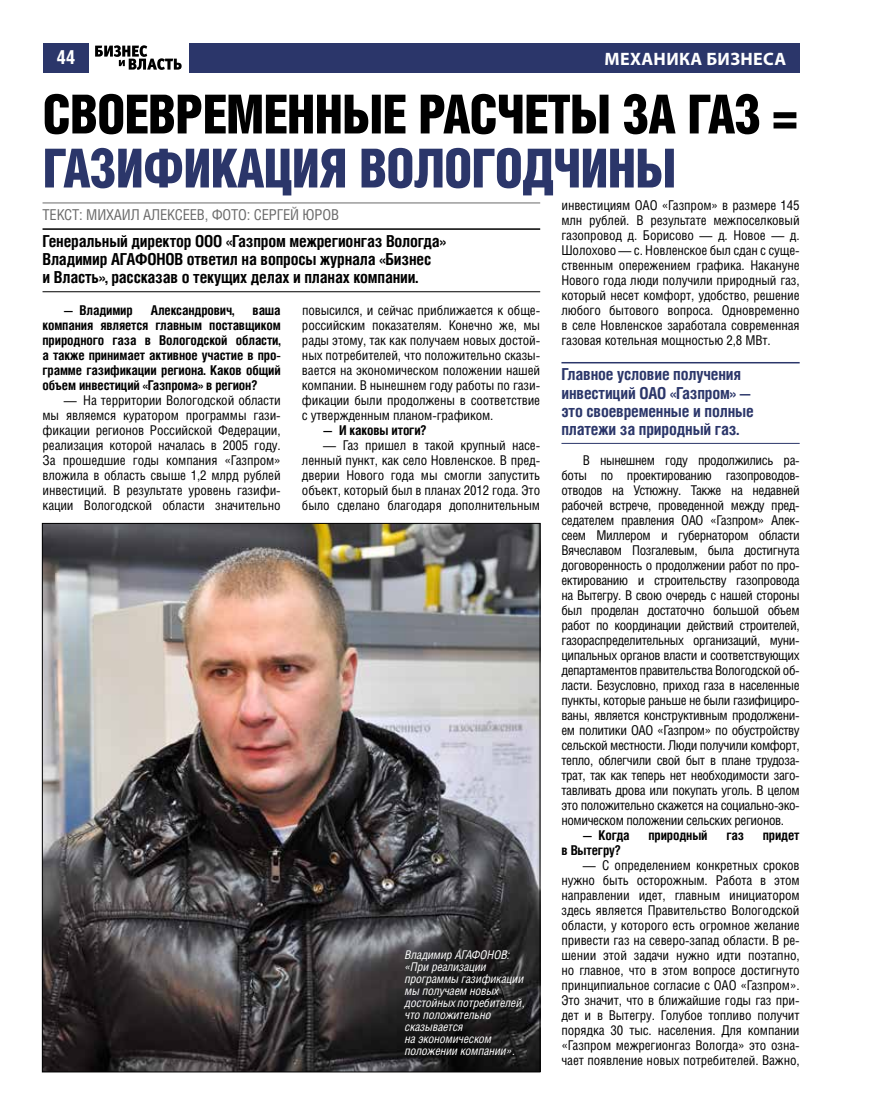
<style>
.page{position:relative;width:872px;height:1106px;background:#fff}
.page>*{position:absolute;margin:0;border:0;box-sizing:border-box;transform-origin:0 0}
.t1{font:54px "Helios Cond Black C";letter-spacing:-.02em;color:#000;scale:.95 1}
.t2{font:54px "Helios Cond Black C";letter-spacing:-.02em;color:#2b366a;scale:.95 1}
.t3{font:700 19.5px "Helios Cond C";color:#fff}
.t4{font:700 18px "Myriad Pro";letter-spacing:.02em;color:#fff}
.t5{font:700 16.5px/18px "Helios Cond C";letter-spacing:-.01em;color:#000}
.t6{font:700 16.5px/18px "Helios Cond C";letter-spacing:-.01em;color:#2b366a}
.t7{font:15px "Helios Cond C";letter-spacing:-.01em;color:#6a6a6a}
.t8{font:13.5px/15px "Helios Cond C";letter-spacing:-.01em;color:#000;text-align:justify}
.t9{font:700 13.5px/15px "Helios Cond C";letter-spacing:-.01em;color:#000;text-align:justify}
.t10{font:italic 12px/12px "Helios Cond C";letter-spacing:-.01em;color:#fff}
</style>
<div class="page">
<div style="left:43px;top:43px;width:756px;height:29px;background:#2b366a"></div>
<hr style="left:43px;top:202px;width:497px;height:1px;background:#6a6a6a">
<hr style="left:43px;top:228px;width:497px;height:2px;background:#000">
<hr style="left:43px;top:291px;width:497px;height:1px;background:#000">
<img style="left:44px;top:525px;width:494px;height:545px">
<hr style="left:561px;top:362px;width:238px;height:1px;background:#2b366a">
<hr style="left:561px;top:443px;width:238px;height:1px;background:#2b366a">
<div style="left:89px;top:36px;width:100px;height:43px;background:#fff"></div>
<svg style="left:95px;top:45px;width:87px;height:25px"></svg>
<h2 class="t3" style="left:56px;top:46px;width:20px">44</h2>
<h3 class="t4" style="left:604px;top:47px;width:183px">механика бизнеса</h3>
<h1 class="t1" style="left:43px;top:83px;width:796px">Своевременные расчеты загаз =</h1>
<h1 class="t2" style="left:43px;top:137px;width:669px">газификация Вологодчины</h1>
<p class="t7" style="left:43px;top:206px;width:16px">Текст</p>
<p class="t7" style="left:79px;top:206px;width:28px">: Михаил</p>
<p class="t7" style="left:143px;top:206px;width:17px">Алексеев</p>
<p class="t7" style="left:205px;top:206px;width:66px">, ФОТО: Сергей</p>
<p class="t7" style="left:302px;top:206px;width:21px">Юров</p>
<p class="t5" style="left:43px;top:231px;width:405px">Генеральный директор ООО «Газпром межрегионгаз Вологда»<br>Владимир Агафонов</p>
<p class="t8" style="left:561px;top:197px;width:240px">инвестициям ОАО «Газпром» в размере 145 млн рублей. В результате межпоселковый газопровод д. Борисово — д. Новое — д.<br>Шолохово — с. Новленское был сдан с суще&shy;ственным опережением графика. Накануне Нового года люди получили природный газ, который несет комфорт, удобство, решение любого бытового вопроса. Одновременно в селе Новленское заработала современная газовая котельная мощностью 2,8 МВт.</p>
<p class="t5" style="left:43px;top:249px;width:390px;text-indent:144px">ответил на вопросы журнала «Бизнес и Власть», рассказав о текущих делах и планах компании.</p>
<p class="t9" style="left:64px;top:302px;width:70px">— Владимир</p>
<p class="t9" style="left:151px;top:302px;width:85px">Александрович,</p>
<p class="t8" style="left:302px;top:302px;width:240px">повысился, и сейчас приближается к обще&shy;российским показателям. Конечно же, мы рады этому, так как получаем новых достой&shy;ных потребителей, что положительно сказы&shy;вается на экономическом положении нашей компании. В нынешнем году работы по гази&shy;фикации были продолжены в соответствие с утвержденным планом-графиком.</p>
<p class="t9" style="left:323px;top:422px;width:105px">— И каковы итоги?</p>
<p class="t8" style="left:302px;top:437px;width:240px;text-indent:21px">— Газ пришел в такой крупный насе&shy;ленный пункт, как село Новленское. В пред&shy;дверии Нового года мы смогли запустить объект, который был в планах 2012 года. Это было сделано благодаря дополнительным</p>
<p class="t9" style="left:43px;top:302px;width:240px;text-indent:210px">ваша компания является главным поставщиком природного газа в Вологодской области, а также принимает активное участие в про&shy;грамме газификации региона. Каков общий объем инвестиций «Газпрома» в регион?</p>
<p class="t8" style="left:43px;top:392px;width:240px;text-indent:21px">— На территории Вологодской области мы являемся куратором программы гази&shy;фикации регионов Российской Федерации, реализация которой началась в 2005 году.<br>За прошедшие годы компания «Газпром» вложила в область свыше 1,2 млрд рублей инвестиций. В результате уровень газифи&shy;кации Вологодской области значительно</p>
<p class="t6" style="left:561px;top:365px;width:194px">Главное условие получения инвестиций ОАО «Газпром» — это своевременные и полные платежи за природный газ.</p>
<p class="t8" style="left:561px;top:452px;width:240px;text-indent:21px">В нынешнем году продолжились ра&shy;боты по проектированию газопроводов&shy;отводов на Устюжну. Также на недавней рабочей встрече, проведенной между пред&shy;седателем правления ОАО «Газпром» Алек&shy;сеем Миллером и губернатором области Вячеславом Позгалевым, была достигнута договоренность о продолжении работ по про&shy;ектированию и строительству газопровода на Вытегру. В свою очередь с нашей стороны был проделан достаточно большой объем работ по координации действий строителей, газораспределительных организаций, муни&shy;ципальных органов власти и соответствующих департаментов правительства Вологодской об&shy;ласти. Безусловно, приход газа в населенные пункты, которые раньше не были газифициро&shy;ваны, является конструктивным продолжени&shy;ем политики ОАО «Газпром» по обустройству сельской местности. Люди получили комфорт, тепло, облегчили свой быт в плане трудоза&shy;трат, так как теперь нет необходимости заго&shy;тавливать дрова или покупать уголь. В целом это положительно скажется на социально-эко&shy;номическом положении сельских регионов.</p>
<p class="t9" style="left:582px;top:827px;width:48px">— Когда</p>
<p class="t9" style="left:648px;top:827px;width:61px">природный</p>
<p class="t9" style="left:726px;top:827px;width:19px">газ</p>
<p class="t9" style="left:762px;top:827px;width:38px">придет</p>
<p class="t9" style="left:561px;top:842px;width:61px">в Вытегру?</p>
<p class="t8" style="left:561px;top:857px;width:240px;text-indent:21px">— С определением конкретных сроков нужно быть осторожным. Работа в этом направлении идет, главным инициатором здесь является Правительство Вологодской области, у которого есть огромное желание привести газ на северо-запад области. В ре&shy;шении этой задачи нужно идти поэтапно, но главное, что в этом вопросе достигнуто принципиальное согласие с ОАО «Газпром».<br>Это значит, что в ближайшие годы газ при&shy;дет и в Вытегру. Голубое топливо получит порядка 30 тыс. населения. Для компании «Газпром межрегионгаз Вологда» это озна&shy;чает появление новых потребителей. Важно,</p>
<p class="t10" style="left:405px;top:948px;width:64px">Владимир Агафонов</p>
<p class="t10" style="left:507px;top:948px;width:4px">:</p>
<p class="t10" style="left:405px;top:960px;width:121px">«При реализации программы газификации мы получаем новых достойных потребителей, что положительно сказывается<br>на экономическом положении компании».</p>
</div>
